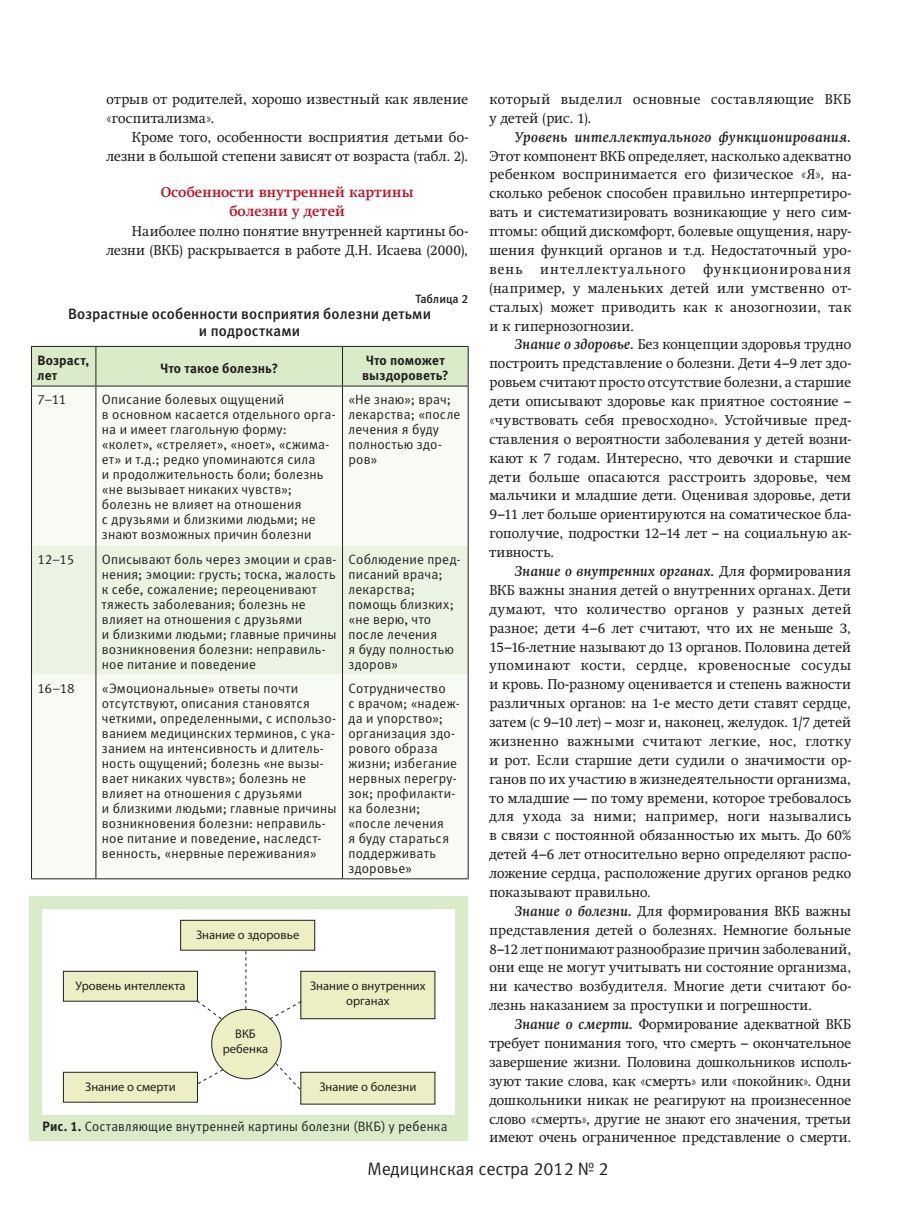
<style>
.page{position:relative;width:915px;height:1212px;background:#fff}
.page>*{position:absolute;margin:0;border:0;box-sizing:border-box;transform-origin:0 0}
.t1{font:18px "Meta C";color:#231f20}
.t2{font:500 15px/16.5px "Meta C";letter-spacing:.01em;color:#231f20;text-align:center}
.t3{font:14.1px/18.9px "Swift C";letter-spacing:.025em;color:#231f20;text-align:justify}
.t4{font:14.1px/18.9px "Swift C";letter-spacing:.025em;color:#231f20;text-align:justify;scale:.96 1}
.t5{font:14.1px/18.9px "Swift C";letter-spacing:.045em;color:#231f20}
.t6{font:700 14.1px/18.9px "Swift C";letter-spacing:.025em;color:#ba1127;text-align:center}
.t7{font:italic 700 14.1px "Swift C";letter-spacing:.03em;color:#231f20}
.t8{font:14.1px "Swift C";letter-spacing:.095em;color:#231f20}
.t9{font:13.5px/15px "Meta C";letter-spacing:.015em;color:#231f20}
.t10{font:700 13.5px/15px "Meta C";letter-spacing:.01em;color:#231f20}
.t11{font:12.6px/15px "Myriad Pro";color:#231f20;text-align:center}
.t12{font:500 12px "Meta C";letter-spacing:-.005em;color:#231f20}
.s1{font-weight:700}
.s2{font-weight:700;font-style:italic}
</style>
<div class="page">
<div style="left:32px;top:347px;width:435px;height:39px;background:#daebca"></div>
<div style="left:32px;top:387px;width:435px;height:491px;background:#f7fbf4"></div>
<div style="left:32px;top:545px;width:435px;height:129px;background:#ebf4e3"></div>
<hr style="left:31px;top:346px;width:65px;height:1px;background:#231f20">
<hr style="left:31px;top:347px;width:1px;height:39px;background:#231f20">
<hr style="left:96px;top:346px;width:246px;height:1px;background:#231f20">
<hr style="left:95px;top:347px;width:1px;height:39px;background:#231f20">
<hr style="left:342px;top:346px;width:126px;height:1px;background:#231f20">
<hr style="left:342px;top:347px;width:1px;height:39px;background:#231f20">
<hr style="left:467px;top:347px;width:1px;height:39px;background:#231f20">
<hr style="left:31px;top:386px;width:1px;height:159px;background:#231f20">
<hr style="left:31px;top:386px;width:65px;height:1px;background:#231f20">
<hr style="left:96px;top:386px;width:246px;height:1px;background:#231f20">
<hr style="left:342px;top:386px;width:126px;height:1px;background:#231f20">
<hr style="left:95px;top:386px;width:1px;height:159px;background:#231f20">
<hr style="left:342px;top:386px;width:1px;height:159px;background:#231f20">
<hr style="left:467px;top:386px;width:1px;height:159px;background:#231f20">
<hr style="left:31px;top:674px;width:1px;height:204px;background:#231f20">
<hr style="left:95px;top:674px;width:1px;height:204px;background:#231f20">
<hr style="left:342px;top:674px;width:1px;height:204px;background:#231f20">
<hr style="left:467px;top:674px;width:1px;height:204px;background:#231f20">
<hr style="left:31px;top:878px;width:65px;height:1px;background:#231f20">
<hr style="left:96px;top:878px;width:246px;height:1px;background:#231f20">
<hr style="left:342px;top:878px;width:126px;height:1px;background:#231f20">
<hr style="left:31px;top:545px;width:1px;height:129px;background:#231f20">
<hr style="left:95px;top:545px;width:1px;height:129px;background:#231f20">
<hr style="left:342px;top:545px;width:1px;height:129px;background:#231f20">
<hr style="left:467px;top:545px;width:1px;height:129px;background:#231f20">
<div style="left:30px;top:896px;width:438px;height:245px;background:#daebca"></div>
<div style="left:43px;top:910px;width:412px;height:205px;background:#fff"></div>
<div style="left:211px;top:1009px;width:70px;height:70px;background:#edeec3;border-radius:50%"></div>
<div style="left:211px;top:1009px;width:70px;height:70px;border:1px solid #231f20;border-radius:50%"></div>
<div style="left:63px;top:971px;width:134px;height:30px;background:#edeec3"></div>
<div style="left:63px;top:971px;width:135px;height:30px;border:1px solid #231f20"></div>
<div style="left:63px;top:1072px;width:134px;height:30px;background:#edeec3"></div>
<div style="left:63px;top:1072px;width:135px;height:30px;border:1px solid #231f20"></div>
<div style="left:180px;top:920px;width:134px;height:30px;background:#edeec3"></div>
<div style="left:180px;top:920px;width:135px;height:30px;border:1px solid #231f20"></div>
<div style="left:301px;top:971px;width:134px;height:48px;background:#edeec3"></div>
<div style="left:300px;top:971px;width:135px;height:48px;border:1px solid #231f20"></div>
<div style="left:301px;top:1072px;width:134px;height:32px;background:#edeec3"></div>
<div style="left:300px;top:1072px;width:135px;height:32px;border:1px solid #231f20"></div>
<svg style="left:196px;top:999px;width:26px;height:21px"></svg>
<svg style="left:245px;top:951px;width:1px;height:58px"></svg>
<svg style="left:269px;top:1000px;width:33px;height:20px"></svg>
<svg style="left:197px;top:1068px;width:27px;height:16px"></svg>
<svg style="left:275px;top:1062px;width:26px;height:28px"></svg>
<p class="t3" style="left:106px;top:90px;width:363px">отрыв от родителей, хорошо известный как явление «госпитализма».</p>
<p class="t3" style="left:106px;top:127px;width:363px;text-align:right">Кроме того, особенности восприятия детьми бо&shy;лезни в большой степени зависят от возраста (табл. 2).</p>
<p class="t6" style="left:161px;top:182px;width:254px">Особенности внутренней картины болезни у детей</p>
<p class="t3" style="left:106px;top:222px;width:363px;text-align:right">Наиболее полно понятие внутренней картины бо&shy;лезни (ВКБ) раскрывается в работе Д.Н. Исаева (2000),</p>
<p class="t12" style="left:415px;top:292px;width:54px">Таблица 2</p>
<p class="t2" style="left:68px;top:306px;width:364px">Возрастные особенности восприятия болезни детьми и подростками</p>
<p class="t10" style="left:37px;top:353px;width:53px">Возраст, лет</p>
<p class="t10" style="left:160px;top:360px;width:119px">Что такое болезнь?</p>
<p class="t10" style="left:362px;top:353px;width:88px">Что поможет выздороветь?</p>
<p class="t9" style="left:37px;top:392px;width:30px">7–11</p>
<p class="t9" style="left:102px;top:392px;width:235px">Описание болевых ощущений<br>в основном касается отдельного орга&shy;на и имеет глагольную форму: «колет», «стреляет», «ноет», «сжима&shy;ет» и т.д.; редко упоминаются сила<br>и продолжительность боли; болезнь «не вызывает никаких чувств»; болезнь не влияет на отношения<br>с друзьями и близкими людьми; не знают возможных причин болезни</p>
<p class="t9" style="left:348px;top:392px;width:113px">«Не знаю»; врач; лекарства; «после лечения я буду полностью здо&shy;ров»</p>
<p class="t9" style="left:37px;top:551px;width:38px">12–15</p>
<p class="t9" style="left:102px;top:551px;width:236px">Описывают боль через эмоции и срав&shy;нения; эмоции: грусть; тоска, жалость к себе, сожаление; переоценивают тяжесть заболевания; болезнь не влияет на отношения с друзьями<br>и близкими людьми; главные причины возникновения болезни: неправиль&shy;ное питание и поведение</p>
<p class="t9" style="left:348px;top:551px;width:114px">Соблюдение пред&shy;писаний врача; лекарства; помощь близких; «не верю, что после лечения<br>я буду полностью здоров»</p>
<p class="t9" style="left:37px;top:680px;width:39px">16–18</p>
<p class="t9" style="left:102px;top:680px;width:236px">«Эмоциональные» ответы почти отсутствуют, описания становятся четкими, определенными, с использо&shy;ванием медицинских терминов, с ука&shy;занием на интенсивность и длитель&shy;ность ощущений; болезнь «не вызы&shy;вает никаких чувств»; болезнь не влияет на отношения с друзьями<br>и близкими людьми; главные причины возникновения болезни: неправиль&shy;ное питание и поведение, наследст&shy;венность, «нервные переживания»</p>
<p class="t9" style="left:348px;top:680px;width:113px">Сотрудничество<br>с врачом; «надеж&shy;да и упорство»; организация здо&shy;рового образа жизни; избегание нервных перегру&shy;зок; профилакти&shy;ка болезни; «после лечения<br>я буду стараться поддерживать здоровье»</p>
<p class="t11" style="left:196px;top:927px;width:105px">Знание о здоровье</p>
<p class="t11" style="left:75px;top:978px;width:111px">Уровень интеллекта</p>
<p class="t11" style="left:85px;top:1079px;width:92px">Знание о смерти</p>
<p class="t11" style="left:223px;top:1026px;width:47px">ВКБ ребенка</p>
<p class="t11" style="left:310px;top:978px;width:117px">Знание о внутренних органах</p>
<p class="t11" style="left:319px;top:1079px;width:98px">Знание о болезни</p>
<p class="t9" style="left:43px;top:1119px;width:406px"><span class="s1">Рис. 1.</span> Составляющие внутренней картины болезни (ВКБ) у ребенка</p>
<p class="t5" style="left:489px;top:90px;width:363px">который выделил основные составляющие ВКБ у детей (рис. 1).</p>
<p class="t7" style="left:514px;top:128px;width:337px">Уровень интеллектуального функционирования.</p>
<p class="t3" style="left:489px;top:146px;width:363px">Этот компонент ВКБ определяет, насколько адекватно ребенком воспринимается его физическое «Я», на&shy;сколько ребенок способен правильно интерпретиро&shy;вать и систематизировать возникающие у него сим&shy;птомы: общий дискомфорт, болевые ощущения, нару&shy;шения функций органов и т.д. Недостаточный уро&shy;вень</p>
<p class="t3" style="left:489px;top:260px;width:363px;text-indent:214px">функционирования (например, у маленьких детей или умственно от&shy;сталых) может приводить как к анозогнозии, так и к гипернозогнозии.</p>
<p class="t3" style="left:489px;top:335px;width:363px;text-indent:26px"><span class="s2">Знание о здоровье.</span> Без концепции здоровья трудно построить представление о болезни. Дети 4–9 лет здо&shy;ровьем считают просто отсутствие болезни, а старшие дети описывают здоровье как приятное состояние – «чувствовать себя превосходно». Устойчивые пред&shy;ставления о вероятности заболевания у детей возни&shy;кают к 7 годам. Интересно, что девочки и старшие дети больше опасаются расстроить здоровье, чем мальчики и младшие дети. Оценивая здоровье, дети 9–11 лет больше ориентируются на соматическое бла&shy;гополучие, подростки 12–14 лет – на социальную ак&shy;тивность.</p>
<p class="t3" style="left:489px;top:562px;width:363px;text-indent:26px"><span class="s2">Знание о внутренних органах.</span> Для формирования ВКБ важны знания детей о внутренних органах. Дети думают, что количество органов у разных детей разное; дети 4–6 лет считают, что их не меньше 3, 15–16-летние называют до 13 органов. Половина детей упоминают кости, сердце, кровеносные сосуды и кровь. По-разному оценивается и степень важности различных органов: на 1-е место дети ставят сердце, затем (с 9–10 лет) – мозг и, наконец, желудок. 1/7 детей жизненно важными считают легкие, нос, глотку и рот. Если старшие дети судили о значимости ор&shy;ганов по их участию в жизнедеятельности организма, то младшие — по тому времени, которое требовалось для ухода за ними; например, ноги назывались в связи с постоянной обязанностью их мыть. До 60% детей 4–6 лет относительно верно определяют распо&shy;ложение сердца, расположение других органов редко показывают правильно.</p>
<p class="t4" style="left:489px;top:901px;width:378px;text-indent:26px"><span class="s2">Знание о болезни</span><span class="s1">.</span> Для формирования ВКБ важны представления детей о болезнях. Немногие больные 8–12 лет понимают разнообразие причин заболеваний, они еще не могут учитывать ни состояние организма, ни качество возбудителя. Многие дети считают бо&shy;лезнь наказанием за проступки и погрешности.</p>
<p class="t3" style="left:489px;top:1015px;width:363px;text-indent:26px"><span class="s2">Знание о смерти</span><span class="s1">.</span> Формирование адекватной ВКБ требует понимания того, что смерть – окончательное завершение жизни. Половина дошкольников исполь&shy;зуют такие слова, как «смерть» или «покойник». Одни дошкольники никак не реагируют на произнесенное слово «смерть», другие не знают его значения, третьи имеют очень ограниченное представление о смерти.</p>
<p class="t8" style="left:540px;top:261px;width:147px">интеллектуального</p>
<p class="t1" style="left:367px;top:1159px;width:242px">Медицинская сестра 2012 № 2</p>
</div>
